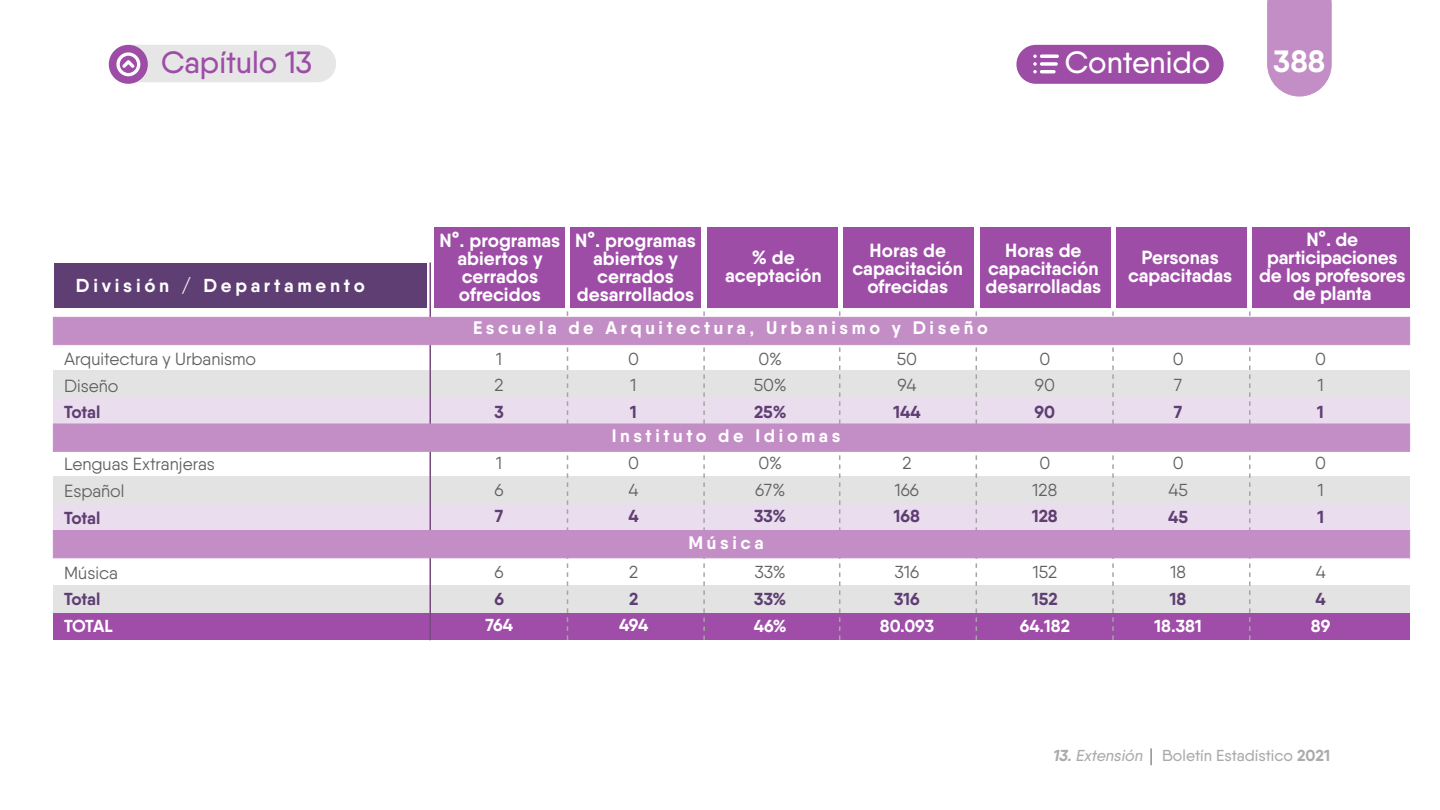
<style>
.page{position:relative;width:1440px;height:810px;background:#fff}
.page>*{position:absolute;margin:0;border:0;box-sizing:border-box;transform-origin:0 0}
.t1{font:500 30.75px "Qanelas";color:#9e4da7}
.t2{font:500 30.75px "Qanelas";color:#fff}
.t3{font:700 30.75px "Qanelas";color:#fff}
.t4{font:700 19.05px/18px "Qanelas";color:#fff;text-align:center}
.t5{font:700 18.75px "Qanelas";letter-spacing:.2em;color:#fff}
.t6{font:700 18.08px "Qanelas";letter-spacing:.2em;color:#fff}
.t7{font:17.55px/27px "Qanelas";color:#606060}
.t8{font:17.33px/26.7px "Qanelas";color:#606060}
.t9{font:700 17.33px "Qanelas";color:#5f3e73}
.t10{font:700 17.33px "Qanelas";color:#fff}
.t11{font:500 15.9px "Qanelas";color:#ababab}
.s1{font-weight:700;font-style:italic}
.s2{font-style:italic}
.s3{font-weight:700}
</style>
<div class="page">
<div style="left:1016px;top:45px;width:208px;height:39px;background:#9e4da7;border-radius:19px"></div>
<div style="left:109px;top:45px;width:39px;height:39px;background:#9e4da7;border-radius:19px"></div>
<svg style="left:1267px;top:0;width:65px;height:96px;background:#c796ca"></svg>
<svg style="left:1033px;top:54px;width:26px;height:19px"></svg>
<svg style="left:116px;top:45px;width:220px;height:37px;background:#e0d8e1"></svg>
<div style="left:53px;top:613px;width:1357px;height:27px;background:#9f4da8"></div>
<div style="left:53px;top:371px;width:1357px;height:27px;background:#e3e3e3"></div>
<div style="left:53px;top:398px;width:1357px;height:27px;background:#eadded"></div>
<div style="left:53px;top:503px;width:1357px;height:27px;background:#eadded"></div>
<div style="left:53px;top:585px;width:1357px;height:28px;background:#e3e3e3"></div>
<div style="left:53px;top:477px;width:1357px;height:27px;background:#e3e3e3"></div>
<div style="left:54px;top:263px;width:373px;height:45px;background:#5f3e73"></div>
<hr style="left:429px;top:263px;width:2px;height:377px;background:#794a80">
<svg style="left:567px;top:311px;width:1px;height:329px"></svg>
<svg style="left:703px;top:311px;width:2px;height:329px"></svg>
<svg style="left:839px;top:311px;width:1px;height:329px"></svg>
<svg style="left:976px;top:311px;width:1px;height:329px"></svg>
<svg style="left:1112px;top:311px;width:2px;height:329px"></svg>
<svg style="left:1249px;top:311px;width:2px;height:329px"></svg>
<div style="left:434px;top:228px;width:131px;height:80px;background:#9e4da7"></div>
<div style="left:571px;top:228px;width:130px;height:80px;background:#9e4da7"></div>
<div style="left:707px;top:228px;width:130px;height:80px;background:#9e4da7"></div>
<div style="left:844px;top:228px;width:130px;height:80px;background:#9e4da7"></div>
<div style="left:980px;top:228px;width:130px;height:80px;background:#9e4da7"></div>
<div style="left:1117px;top:228px;width:130px;height:80px;background:#9e4da7"></div>
<div style="left:1252px;top:228px;width:158px;height:80px;background:#9e4da7"></div>
<div style="left:53px;top:424px;width:1357px;height:28px;background:#c38ec6;border:1px solid #c38ec6"></div>
<div style="left:53px;top:530px;width:1357px;height:28px;background:#c38ec6"></div>
<div style="left:53px;top:317px;width:1357px;height:28px;background:#c38ec6"></div>
<svg style="left:1151px;top:748px;width:1px;height:17px"></svg>
<h1 class="t1" style="left:161px;top:43px;width:153px">Capítulo 13</h1>
<h1 class="t2" style="left:1065px;top:43px;width:147px">Contenido</h1>
<h1 class="t3" style="left:1274px;top:42px;width:53px">388</h1>
<p class="t5" style="left:76px;top:274px;width:290px">División / Departamento</p>
<p class="t7" style="left:64px;top:345px;width:194px">Arquitectura y Urbanismo<br>Diseño</p>
<p class="t9" style="left:64px;top:402px;width:38px">Total</p>
<p class="t7" style="left:64px;top:450px;width:152px">Lenguas Extranjeras<br>Español</p>
<p class="t9" style="left:64px;top:507px;width:38px">Total</p>
<p class="t7" style="left:64px;top:559px;width:55px">Música</p>
<p class="t9" style="left:64px;top:588px;width:38px">Total</p>
<p class="t10" style="left:64px;top:615px;width:50px">TOTAL</p>
<p class="t4" style="left:440px;top:231px;width:122px">N°. programas abiertos y cerrados ofrecidos</p>
<p class="t4" style="left:575px;top:231px;width:122px">N°. programas abiertos y cerrados desarrollados</p>
<p class="t4" style="left:1259px;top:230px;width:148px">N°. de participaciones de los profesores de planta</p>
<p class="t4" style="left:725px;top:248px;width:98px">% de aceptación</p>
<p class="t4" style="left:853px;top:241px;width:112px">Horas de capacitación ofrecidas</p>
<p class="t4" style="left:986px;top:241px;width:117px">Horas de capacitación desarrolladas</p>
<p class="t4" style="left:1128px;top:248px;width:106px">Personas capacitadas</p>
<p class="t6" style="left:473px;top:317px;width:516px">Escuela de Arquitectura, Urbanismo y Diseño</p>
<p class="t8" style="left:495px;top:345px;width:11px">1<br>2</p>
<p class="t9" style="left:494px;top:401px;width:11px">3</p>
<p class="t8" style="left:495px;top:449px;width:11px">1<br>6</p>
<p class="t9" style="left:495px;top:506px;width:10px">7</p>
<p class="t8" style="left:495px;top:559px;width:11px">6</p>
<p class="t9" style="left:494px;top:588px;width:11px">6</p>
<p class="t10" style="left:485px;top:615px;width:29px">764</p>
<p class="t8" style="left:628px;top:345px;width:12px">0<br>1</p>
<p class="t9" style="left:630px;top:401px;width:8px">1</p>
<p class="t8" style="left:628px;top:449px;width:12px">0<br>4</p>
<p class="t9" style="left:628px;top:506px;width:12px">4</p>
<p class="t8" style="left:754px;top:345px;width:34px">0%<br>50%</p>
<p class="t9" style="left:754px;top:401px;width:34px">25%</p>
<p class="t8" style="left:755px;top:450px;width:32px">0%<br>67%</p>
<p class="t9" style="left:754px;top:506px;width:34px">33%</p>
<p class="t6" style="left:612px;top:424px;width:230px">Instituto de Idiomas</p>
<p class="t8" style="left:629px;top:559px;width:11px">2</p>
<p class="t9" style="left:629px;top:588px;width:11px">2</p>
<p class="t10" style="left:619px;top:615px;width:31px">494</p>
<p class="t6" style="left:689px;top:532px;width:77px">Música</p>
<p class="t8" style="left:755px;top:559px;width:32px">33%</p>
<p class="t9" style="left:754px;top:588px;width:34px">33%</p>
<p class="t10" style="left:754px;top:615px;width:34px">46%</p>
<p class="t8" style="left:897px;top:345px;width:22px">50<br>94</p>
<p class="t9" style="left:893px;top:401px;width:29px">144</p>
<p class="t8" style="left:895px;top:450px;width:26px;text-align:center">2<br>166</p>
<p class="t9" style="left:894px;top:506px;width:28px">168</p>
<p class="t8" style="left:895px;top:559px;width:26px">316</p>
<p class="t9" style="left:894px;top:588px;width:27px">316</p>
<p class="t10" style="left:880px;top:615px;width:56px">80.093</p>
<p class="t8" style="left:1035px;top:345px;width:22px">0<br>90</p>
<p class="t9" style="left:1035px;top:401px;width:22px">90</p>
<p class="t8" style="left:1033px;top:450px;width:26px;text-align:center">0<br>128</p>
<p class="t9" style="left:1032px;top:506px;width:27px">128</p>
<p class="t8" style="left:1033px;top:559px;width:26px">152</p>
<p class="t9" style="left:1032px;top:588px;width:27px">152</p>
<p class="t10" style="left:1020px;top:615px;width:52px">64.182</p>
<p class="t8" style="left:1173px;top:345px;width:12px">0<br>7</p>
<p class="t9" style="left:1174px;top:401px;width:10px">7</p>
<p class="t8" style="left:1168px;top:450px;width:21px">0<br>45</p>
<p class="t9" style="left:1168px;top:506px;width:21px">45</p>
<p class="t8" style="left:1171px;top:559px;width:17px">18</p>
<p class="t9" style="left:1170px;top:588px;width:18px">18</p>
<p class="t10" style="left:1155px;top:615px;width:49px">18.381</p>
<p class="t8" style="left:1315px;top:345px;width:12px">0<br>1</p>
<p class="t9" style="left:1317px;top:401px;width:8px">1</p>
<p class="t8" style="left:1315px;top:450px;width:12px">0<br>1</p>
<p class="t9" style="left:1317px;top:506px;width:8px">1</p>
<p class="t8" style="left:1316px;top:559px;width:11px">4</p>
<p class="t9" style="left:1316px;top:588px;width:12px">4</p>
<p class="t10" style="left:1311px;top:615px;width:21px">89</p>
<p class="t11" style="left:1053px;top:746px;width:278px"><span class="s1">13.</span> <span class="s2">Extensión</span> Boletín Estadístico <span class="s3">2021</span></p>
</div>
